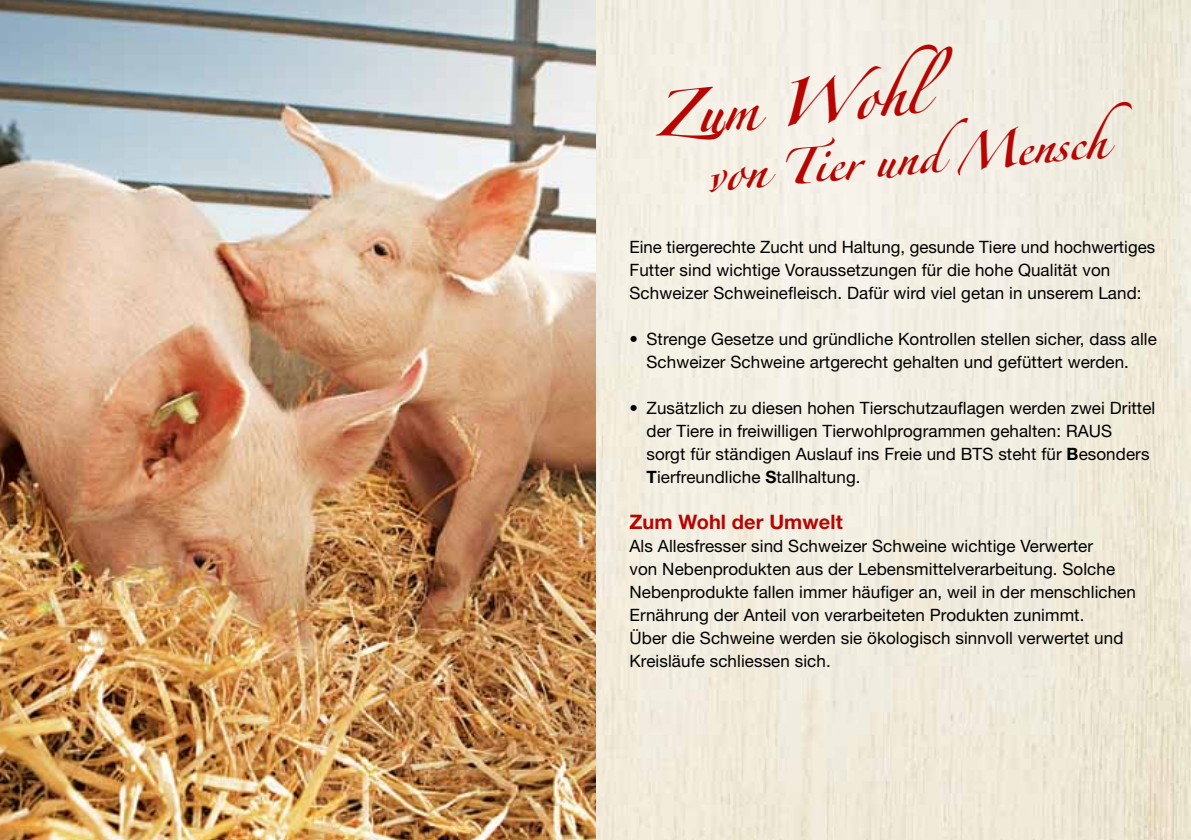
<style>
.page{position:relative;width:1191px;height:840px;background:#fff}
.page>*{position:absolute;margin:0;border:0;box-sizing:border-box;transform-origin:0 0}
.t1{font:700 40px "Proviande";color:#b70502}
.t2{font:700 32px "Proviande";color:#b70502}
.t3{font:700 20px "Helvetica Neue LT Std";letter-spacing:.005em;color:#b70502}
.t4{font:17px/23px "Helvetica Neue LT Std";letter-spacing:.005em;color:#000}
.s1{font-weight:700}
</style>
<div class="page">
<img style="left:595px;top:0;width:596px;height:839px">
<img style="left:0;top:0;width:595px;height:839px">
<h1 class="t1" style="left:651px;top:99px;width:273px;rotate:-5deg">Zum Wohl</h1>
<h2 class="t2" style="left:705px;top:162px;width:401px;rotate:-5deg">von Tier und Mensch</h2>
<p class="t4" style="left:629px;top:235px;width:527px">Eine tiergerechte Zucht und Haltung, gesunde Tiere und hochwertiges<br>Futter sind wichtige Voraussetzungen für die hohe Qualität von<br>Schweizer Schweinefleisch. Dafür wird viel getan in unserem Land:</p>
<p class="t4" style="left:646px;top:327px;width:512px;text-indent:-17px">• Strenge Gesetze und gründliche Kontrollen stellen sicher, dass alle<br>Schweizer Schweine artgerecht gehalten und gefüttert werden.</p>
<p class="t4" style="left:646px;top:396px;width:510px;text-indent:-17px">• Zusätzlich zu diesen hohen Tierschutzauflagen werden zwei Drittel der Tiere in freiwilligen Tierwohlprogrammen gehalten: RAUS<br>sorgt für ständigen Auslauf ins Freie und BTS steht für <span class="s1">B</span>esonders <span class="s1">T</span>ierfreundliche <span class="s1">S</span>tallhaltung.</p>
<p class="t3" style="left:629px;top:509px;width:215px">Zum Wohl der Umwelt</p>
<p class="t4" style="left:629px;top:534px;width:508px">Als Allesfresser sind Schweizer Schweine wichtige Verwerter<br>von Nebenprodukten aus der Lebensmittelverarbeitung. Solche Nebenprodukte fallen immer häufiger an, weil in der menschlichen Ernährung der Anteil von verarbeiteten Produkten zunimmt.<br>Über die Schweine werden sie ökologisch sinnvoll verwertet und Kreisläufe schliessen sich.</p>
</div>
